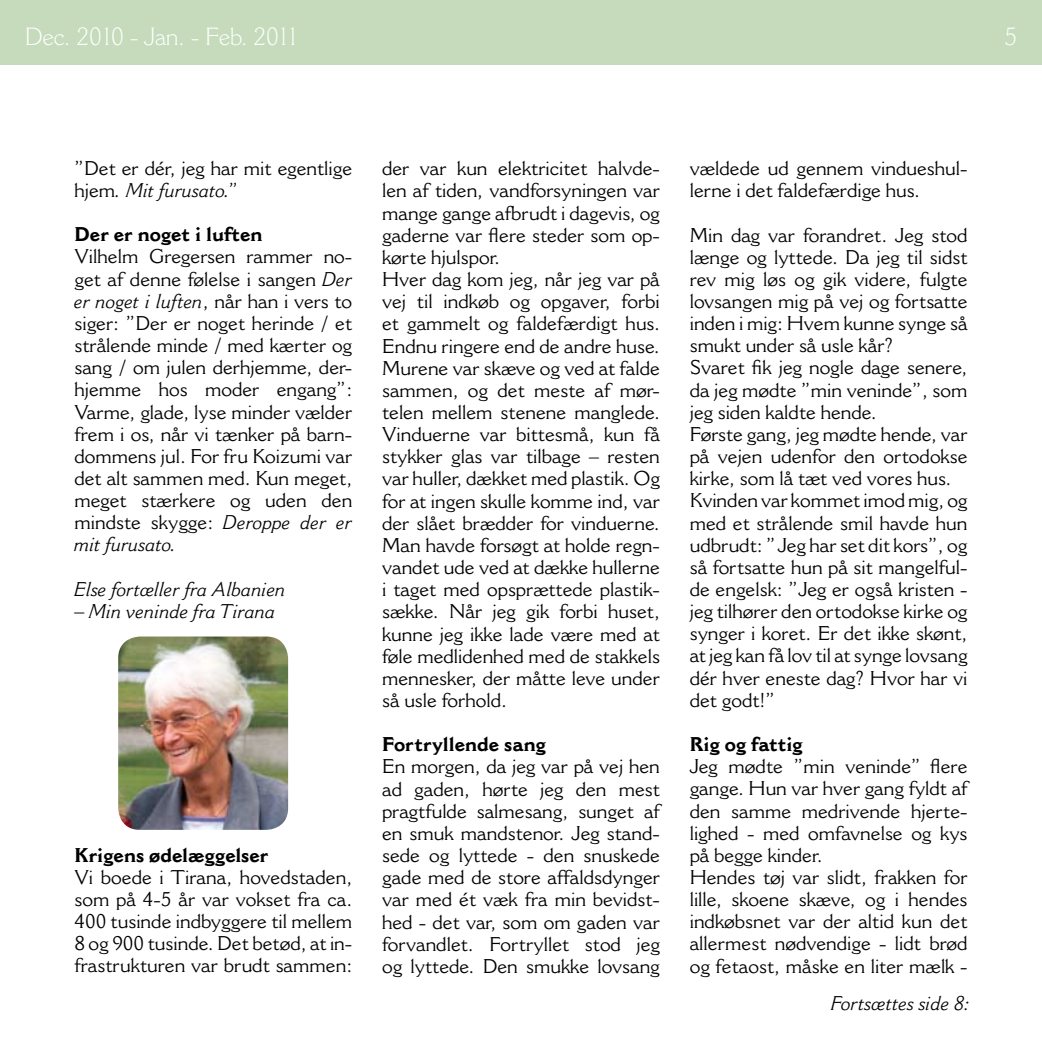
<style>
.page{position:relative;width:1042px;height:1042px;background:#fff}
.page>*{position:absolute;margin:0;border:0;box-sizing:border-box;transform-origin:0 0}
.t1{font:300 24.5px "Cantoria MT Std";color:#fff}
.t2{font:19.6px/22.2px "Cantoria MT Std";color:#000}
.t3{font:700 19.6px "Cantoria MT Std";color:#000}
.t4{font:italic 19.6px "Cantoria MT Std";color:#000}
.s1{font-style:italic}
</style>
<div class="page">
<img style="left:118px;top:636px;width:170px;height:194px">
<div style="left:0;top:0;width:1042px;height:64px;background:#c6dbbb"></div>
<p class="t1" style="left:25px;top:22px;width:274px">Dec. 2010 - Jan. - Feb. 2011</p>
<p class="t1" style="left:1004px;top:22px;width:14px">5</p>
<p class="t2" style="left:74px;top:157px;width:279px">”Det er dér, jeg har mit egentlige hjem<span class="s1">. Mit furusato.”</span></p>
<p class="t3" style="left:74px;top:223px;width:190px">Der er noget i luften</p>
<p class="t2" style="left:74px;top:245px;width:279px;text-align:justify">Vilhelm Gregersen rammer no&shy;get af denne følelse i sangen <span class="s1">Der er noget i luften</span>, når han i vers to siger: ”Der er noget herinde / et strålende minde / med kærter og sang / om julen derhjemme, der&shy;hjemme hos moder engang”:<br>Varme, glade, lyse minder vælder frem i os, når vi tænker på barn&shy;dommens jul. For fru Koizumi var det alt sammen med. Kun meget, meget stærkere og uden den mindste skygge: <span class="s1">Deroppe der er mit furusato.</span></p>
<p class="t4" style="left:74px;top:577px;width:213px">Else fortæller fra Albanien</p>
<p class="t4" style="left:74px;top:599px;width:203px">– Min veninde fra Tirana</p>
<p class="t3" style="left:74px;top:843px;width:196px">Krigens ødelæggelser</p>
<p class="t2" style="left:74px;top:866px;width:279px;text-align:justify">Vi boede i Tirana, hovedstaden, som på 4-5 år var vokset fra ca.<br>400 tusinde indbyggere til mellem 8 og 900 tusinde. Det betød, at in&shy;frastrukturen var brudt sammen:</p>
<p class="t2" style="left:382px;top:157px;width:279px">der var kun elektricitet halvde&shy;len af tiden, vandforsyningen var mange gange afbrudt i dagevis, og gaderne var flere steder som op&shy;kørte hjulspor.<br>Hver dag kom jeg, når jeg var på vej til indkøb og opgaver, forbi et gammelt og faldefærdigt hus.<br>Endnu ringere end de andre huse.<br>Murene var skæve og ved at falde sammen, og det meste af mør&shy;telen mellem stenene manglede.<br>Vinduerne var bittesmå, kun få stykker glas var tilbage – resten var huller, dækket med plastik. Og for at ingen skulle komme ind, var der slået brædder for vinduerne.<br>Man havde forsøgt at holde regn&shy;vandet ude ved at dække hullerne i taget med opsprættede plastik&shy;sække. Når jeg gik forbi huset, kunne jeg ikke lade være med at føle medlidenhed med de stakkels mennesker, der måtte leve under så usle forhold.</p>
<p class="t3" style="left:382px;top:732px;width:165px">Fortryllende sang</p>
<p class="t2" style="left:382px;top:755px;width:279px;text-align:justify">En morgen, da jeg var på vej hen ad gaden, hørte jeg den mest pragtfulde salmesang, sunget af en smuk mandstenor. Jeg stand&shy;sede og lyttede - den snuskede gade med de store affaldsdynger var med ét væk fra min bevidst&shy;hed - det var, som om gaden var forvandlet. Fortryllet stod jeg og lyttede. Den smukke lovsang</p>
<p class="t2" style="left:690px;top:157px;width:279px">vældede ud gennem vindueshul&shy;lerne i det faldefærdige hus.</p>
<p class="t2" style="left:690px;top:223px;width:279px">Min dag var forandret. Jeg stod længe og lyttede. Da jeg til sidst rev mig løs og gik videre, fulgte lovsangen mig på vej og fortsatte inden i mig: Hvem kunne synge så smukt under så usle kår?<br>Svaret fik jeg nogle dage senere, da jeg mødte ”min veninde”, som jeg siden kaldte hende.<br>Første gang, jeg mødte hende, var på vejen udenfor den ortodokse kirke, som lå tæt ved vores hus.<br>Kvinden var kommet imod mig, og med et strålende smil havde hun udbrudt: ” Jeg har set dit kors”, og så fortsatte hun på sit mangelful&shy;de engelsk: ”Jeg er også kristen - jeg tilhører den ortodokse kirke og synger i koret. Er det ikke skønt, at jeg kan få lov til at synge lovsang dér hver eneste dag? Hvor har vi det godt!”</p>
<p class="t3" style="left:690px;top:732px;width:115px">Rig og fattig</p>
<p class="t2" style="left:690px;top:755px;width:279px">Jeg mødte ”min veninde” flere gange. Hun var hver gang fyldt af den samme medrivende hjerte&shy;lighed - med omfavnelse og kys på begge kinder.<br>Hendes tøj var slidt, frakken for lille, skoene skæve, og i hendes indkøbsnet var der altid kun det allermest nødvendige - lidt brød og fetaost, måske en liter mælk -</p>
<p class="t4" style="left:831px;top:991px;width:140px">Fortsættes side 8:</p>
</div>
